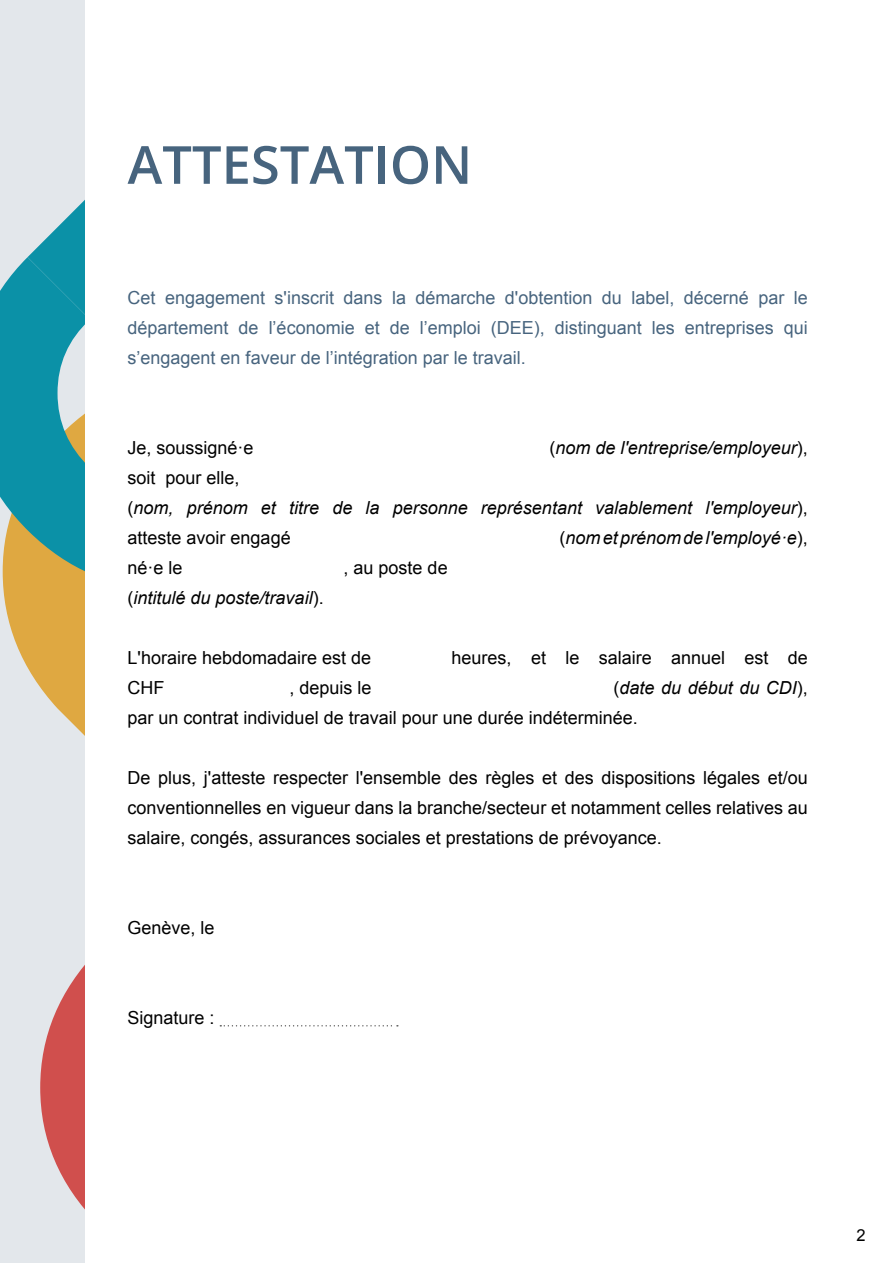
<style>
.page{position:relative;width:893px;height:1263px;background:#fff}
.page>*{position:absolute;margin:0;border:0;box-sizing:border-box;transform-origin:0 0}
.t1{font:52.5px "Open Sans";color:#47647e}
.t2{font:18px/30px "Arial";color:#000}
.t3{font:18px/30px "Arial";color:#47647e;text-align:justify}
.t4{font:italic 18px/30px "Arial";color:#000}
.t5{font:16.5px "Arial";color:#000}
.s1{font-style:normal}
.s2{font-style:italic}
</style>
<div class="page">
<svg style="left:0;top:0;width:85px;height:1263px;background:#b3c3be"></svg>
<svg style="left:220px;top:1025px;width:178px;height:1px"></svg>
<h1 class="t1" style="left:128px;top:129px;width:346px">ATTESTATION</h1>
<p class="t3" style="left:128px;top:283px;width:682px">Cet engagement s'inscrit dans la démarche d'obtention du label, décerné par le département de l’économie et de l’emploi (DEE), distinguant les entreprises qui s’engagent en faveur de l’intégration par le travail.</p>
<p class="t2" style="left:128px;top:433px;width:128px">Je, soussigné·e</p>
<p class="t4" style="left:550px;top:433px;width:260px"><span class="s1">(</span>nom de l'entreprise/employeur<span class="s1">),</span></p>
<p class="t4" style="left:128px;top:463px;width:682px"><span class="s1">soit pour elle,<br>(</span>nom, prénom et titre de la personne représentant valablement l'employeur<span class="s1">), atteste avoir engagé</span></p>
<p class="t4" style="left:560px;top:523px;width:250px"><span class="s1">(</span>nom et prénom de l'employé·e<span class="s1">),</span></p>
<p class="t2" style="left:128px;top:553px;width:57px">né·e le</p>
<p class="t2" style="left:344px;top:553px;width:106px">, au poste de</p>
<p class="t4" style="left:128px;top:583px;width:198px"><span class="s1">(</span>intitulé du poste/travail<span class="s1">).</span></p>
<p class="t2" style="left:128px;top:643px;width:245px">L'horaire hebdomadaire est de</p>
<p class="t2" style="left:452px;top:643px;width:358px">heures, et le salaire annuel est de</p>
<p class="t2" style="left:128px;top:673px;width:38px">CHF</p>
<p class="t2" style="left:290px;top:673px;width:84px">, depuis le</p>
<p class="t2" style="left:128px;top:673px;width:682px;text-indent:486px">(<span class="s2">date du début du CDI</span>), par un contrat individuel de travail pour une durée indéterminée.</p>
<p class="t2" style="left:128px;top:763px;width:682px;text-align:justify">De plus, j'atteste respecter l'ensemble des règles et des dispositions légales et/ou conventionnelles en vigueur dans la branche/secteur et notamment celles relatives au salaire, congés, assurances sociales et prestations de prévoyance.</p>
<p class="t2" style="left:128px;top:913px;width:89px">Genève, le</p>
<p class="t2" style="left:128px;top:1003px;width:89px">Signature :</p>
<p class="t5" style="left:856px;top:1224px;width:11px">2</p>
</div>
